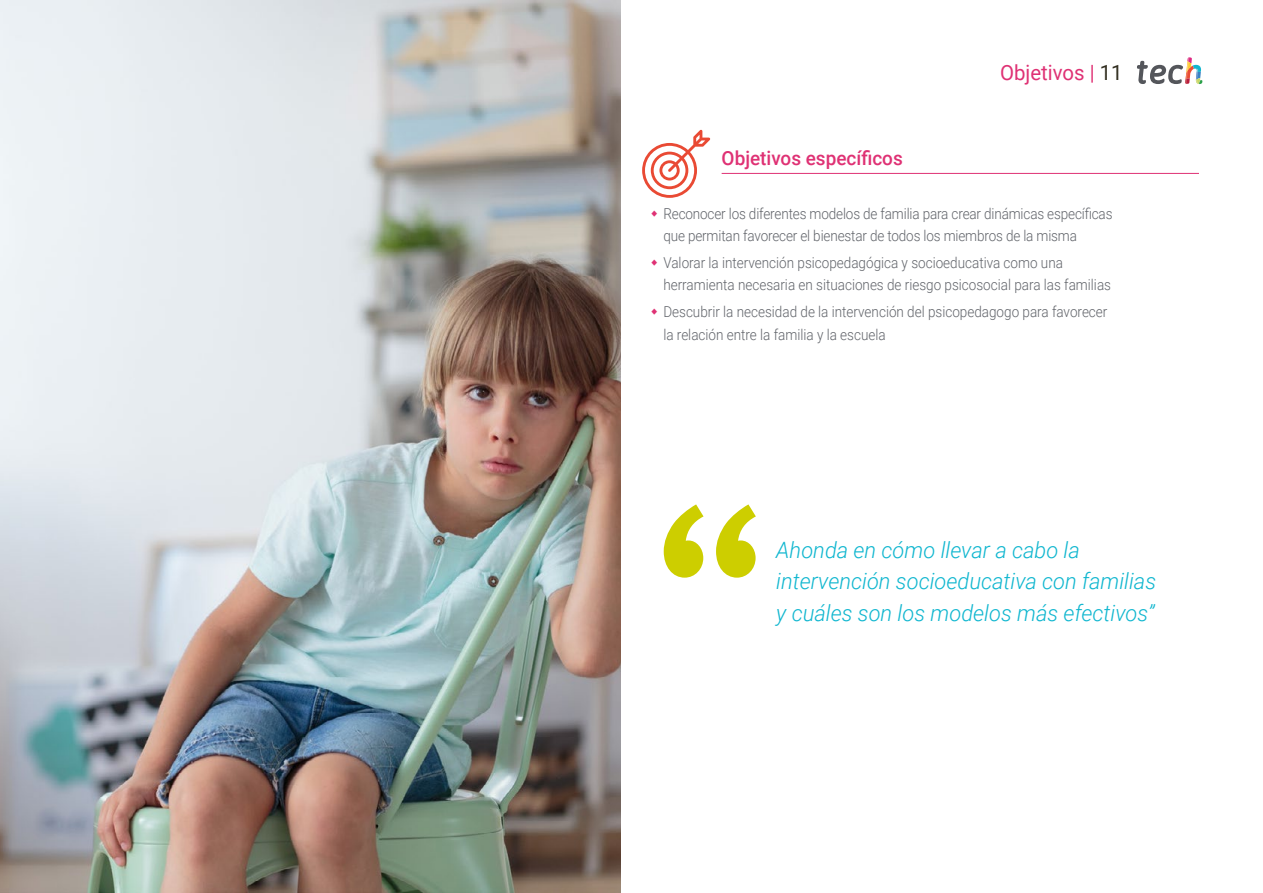
<style>
.page{position:relative;width:1263px;height:893px;background:#fff}
.page>*{position:absolute;margin:0;border:0;box-sizing:border-box;transform-origin:0 0}
.t1{font:italic 300 22.5px/31.5px "Roboto";color:#0fb6cf}
.t2{font:21px "Roboto";color:#df3174}
.t3{font:500 19.5px "Roboto";color:#df3174}
.t4{font:300 15px/22.5px "Roboto";color:#61646a;scale:.9 1}
.s1{color:#312e20}
</style>
<div class="page">
<svg style="left:642px;top:130px;width:68px;height:68px"></svg>
<hr style="left:722px;top:173px;width:477px;height:1px;background:#df3174">
<img style="left:0;top:0;width:621px;height:893px">
<svg style="left:1137px;top:57px;width:65px;height:27px"></svg>
<svg style="left:664px;top:504px;width:92px;height:74px"></svg>
<h3 class="t3" style="left:722px;top:144px;width:183px">Objetivos específicos</h3>
<h2 class="t2" style="left:1000px;top:57px;width:124px">Objetivos | <span class="s1">11</span></h2>
<p class="t4" style="left:663px;top:201px;width:501px">Reconocer los diferentes modelos de familia para crear dinámicas específicas que permitan favorecer el bienestar de todos los miembros de la misma</p>
<p class="t4" style="left:663px;top:251px;width:499px">Valorar la intervención psicopedagógica y socioeducativa como una herramienta necesaria en situaciones de riesgo psicosocial para las familias</p>
<p class="t4" style="left:663px;top:300px;width:495px">Descubrir la necesidad de la intervención del psicopedagogo para favorecer la relación entre la familia y la escuela</p>
<h1 class="t1" style="left:776px;top:533px;width:381px">Ahonda en cómo llevar a cabo la intervención socioeducativa con familias y cuáles son los modelos más efectivos”</h1>
</div>
